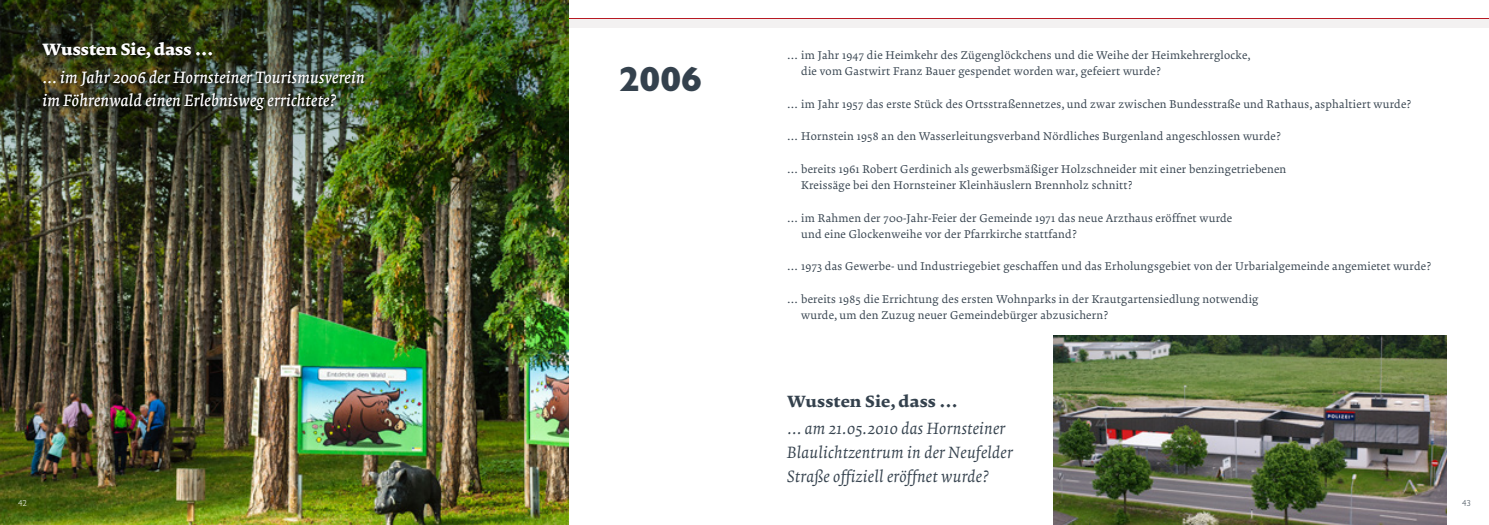
<style>
.page{position:relative;width:1489px;height:525px;background:#fff}
.page>*{position:absolute;margin:0;border:0;box-sizing:border-box;transform-origin:0 0}
.t1{font:800 35px "Gill Sans Nova";color:#34414d}
.FT{font:italic 16.25px/23.8px "Krete";letter-spacing:.02em;color:#34414d}
.FT-2{font:italic 16.25px/23.8px "Krete";letter-spacing:.02em;color:#fff}
.FT-3{font:700 16.25px "Krete";letter-spacing:.01em;color:#fff}
.FT-4{font:700 16.25px "Krete";letter-spacing:.01em;color:#34414d}
.FT-5{font:11.25px/16.2px "Krete";letter-spacing:.02em;color:#34414d}
.t2{font:300 8.75px "Gill Sans Nova";color:#fff}
.t3{font:300 8.75px "Gill Sans Nova";color:#34414d}
</style>
<div class="page">
<div style="left:0;top:19px;width:744px;height:9px;background:#f3f1f1"></div>
<div style="left:744px;top:19px;width:744px;height:9px;background:#f3f1f1"></div>
<hr style="left:0;top:18px;width:744px;height:1px;background:#b71923">
<hr style="left:744px;top:18px;width:744px;height:1px;background:#b71923">
<img style="left:0;top:303px;width:568px;height:221px">
<img style="left:0;top:0;width:568px;height:303px">
<img style="left:25px;top:24px;width:357px;height:104px">
<img style="left:39px;top:39px;width:328px;height:75px">
<img style="left:1053px;top:335px;width:393px;height:189px">
<p class="FT-3" style="left:43px;top:39px;width:172px">Wussten Sie, dass …</p>
<p class="FT-2" style="left:43px;top:65px;width:323px">… im Jahr 2006 der Hornsteiner Tourismusverein im Föhrenwald einen Erlebnisweg errichtete?</p>
<p class="t1" style="left:618px;top:57px;width:85px">2006</p>
<p class="FT-5" style="left:801px;top:47px;width:451px;text-indent:-14px">… im Jahr 1947 die Heimkehr des Zügenglöckchens und die Weihe der Heimkehrerglocke, die vom Gastwirt Franz Bauer gespendet worden war, gefeiert wurde?</p>
<p class="FT-5" style="left:787px;top:96px;width:625px">… im Jahr 1957 das erste Stück des Ortsstraßennetzes, und zwar zwischen Bundesstraße und Rathaus, asphaltiert wurde?</p>
<p class="FT-5" style="left:787px;top:128px;width:495px">… Hornstein 1958 an den Wasserleitungsverband Nördliches Burgenland angeschlossen wurde?</p>
<p class="FT-5" style="left:801px;top:161px;width:486px;text-indent:-14px">… bereits 1961 Robert Gerdinich als gewerbsmäßiger Holzschneider mit einer benzingetriebenen<br>Kreissäge bei den Hornsteiner Kleinhäuslern Brennholz schnitt?</p>
<p class="FT-5" style="left:801px;top:210px;width:432px;text-indent:-14px">… im Rahmen der 700-Jahr-Feier der Gemeinde 1971 das neue Arzthaus eröffnet wurde und eine Glockenweihe vor der Pfarrkirche stattfand?</p>
<p class="FT-5" style="left:787px;top:258px;width:645px">… 1973 das Gewerbe- und Industriegebiet geschaffen und das Erholungsgebiet von der Urbarialgemeinde angemietet wurde?</p>
<p class="FT-5" style="left:801px;top:291px;width:459px;text-indent:-14px">… bereits 1985 die Errichtung des ersten Wohnparks in der Krautgartensiedlung notwendig wurde, um den Zuzug neuer Gemeindebürger abzusichern?</p>
<p class="FT-4" style="left:787px;top:390px;width:172px">Wussten Sie, dass …</p>
<p class="FT" style="left:787px;top:417px;width:227px">… am 21.05.2010 das Hornsteiner<br>Blaulichtzentrum in der Neufelder<br>Straße offiziell eröffnet wurde?</p>
<p class="t2" style="left:18px;top:497px;width:10px">42</p>
<p class="t3" style="left:1461px;top:497px;width:10px">43</p>
</div>
